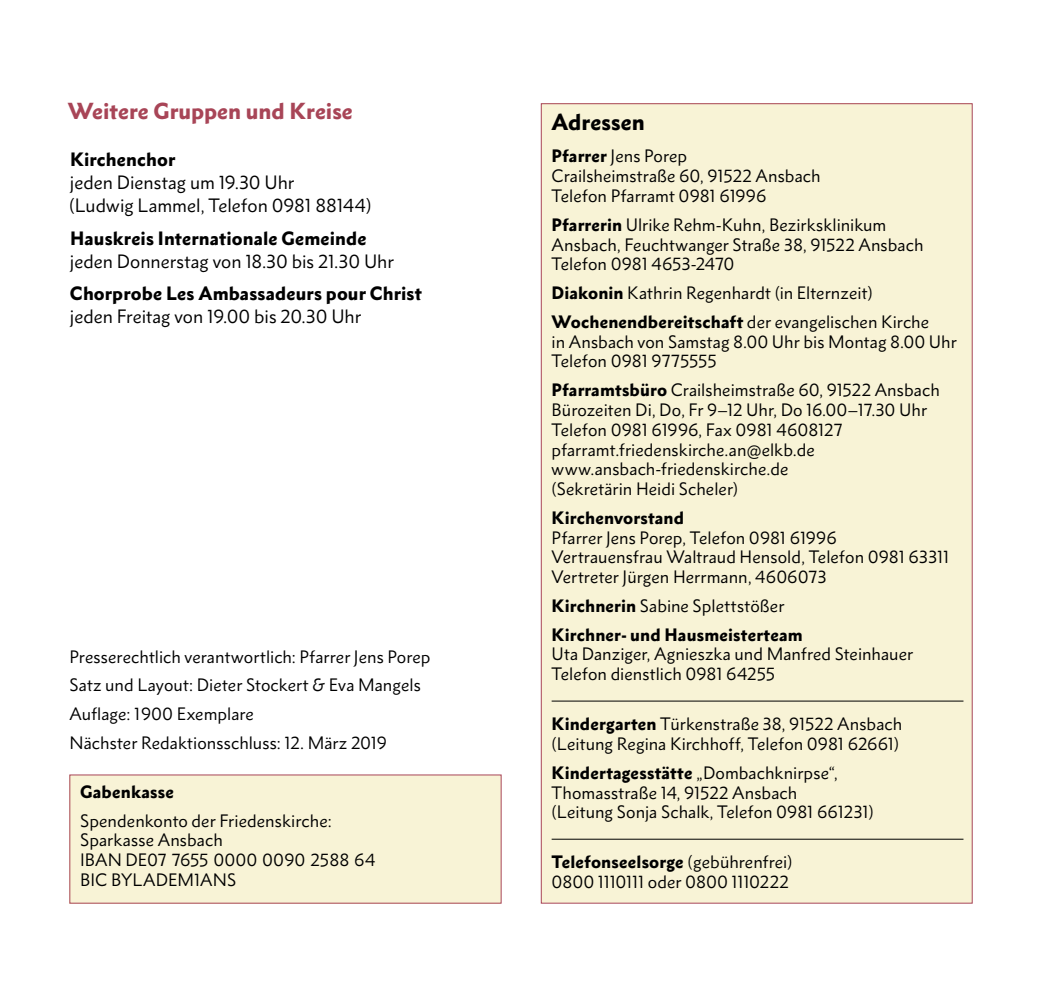
<style>
.page{position:relative;width:1042px;height:993px;background:#fff}
.page>*{position:absolute;margin:0;border:0;box-sizing:border-box;transform-origin:0 0}
.t1{font:900 21px "Metro Nova Pro";color:#a84557}
.t2{font:900 21px "Metro Nova Pro";color:#000}
.t3{font:17.5px/22.8px "Metro Nova Pro";color:#000}
.t4{font:900 17.5px "Metro Nova Pro";letter-spacing:.005em;color:#000}
.t5{font:16.28px/19.8px "Metro Nova Pro";color:#000}
.t6{font:900 16.28px/28.7px "Metro Nova Pro";letter-spacing:.01em;color:#000}
.s1{font-weight:900}
.s2{font-weight:400}
</style>
<div class="page">
<div style="left:541px;top:104px;width:431px;height:798px;background:#f8f3d6"></div>
<hr style="left:552px;top:700px;width:411px;height:1px;background:#000">
<hr style="left:552px;top:838px;width:411px;height:1px;background:#000">
<div style="left:70px;top:774px;width:431px;height:128px;background:#f8f3d6"></div>
<p class="t1" style="left:68px;top:98px;width:287px">Weitere Gruppen und Kreise</p>
<p class="t4" style="left:70px;top:148px;width:107px">Kirchenchor</p>
<p class="t3" style="left:69px;top:171px;width:304px">jeden Dienstag um 19.30 Uhr<br>(Ludwig Lammel, Telefon 0981 88144)</p>
<p class="t4" style="left:70px;top:227px;width:298px">Hauskreis Internationale Gemeinde</p>
<p class="t3" style="left:70px;top:249px;width:325px">jeden Donnerstag von 18.30 bis 21.30 Uhr</p>
<p class="t4" style="left:70px;top:282px;width:353px">Chorprobe Les Ambassadeurs pour Christ</p>
<p class="t3" style="left:70px;top:305px;width:293px">jeden Freitag von 19.00 bis 20.30 Uhr</p>
<p class="t5" style="left:69px;top:641px;width:363px;line-height:28.7px">Presserechtlich verantwortlich: Pfarrer Jens Porep Satz und Layout: Dieter Stockert &amp; Eva Mangels Auflage: 1900 Exemplare<br>Nächster Redaktionsschluss: 12. März 2019</p>
<p class="t6" style="left:80px;top:776px;width:95px">Gabenkasse</p>
<p class="t5" style="left:80px;top:810px;width:297px">Spendenkonto der Friedenskirche:<br>Sparkasse Ansbach<br>IBAN DE07 7655 0000 0090 2588 64<br>BIC BYLADEM1ANS</p>
<p class="t2" style="left:552px;top:109px;width:95px">Adressen</p>
<p class="t5" style="left:552px;top:146px;width:270px"><span class="s1">Pfarrer</span> Jens Porep<br>Crailsheimstraße 60, 91522 Ansbach<br>Telefon Pfarramt 0981 61996</p>
<p class="t5" style="left:552px;top:214px;width:373px"><span class="s1">Pfarrerin</span> Ulrike Rehm-Kuhn, Bezirksklinikum<br>Ansbach, Feuchtwanger Straße 38, 91522 Ansbach<br>Telefon 0981 4653-2470</p>
<p class="t5" style="left:552px;top:278px;width:379px;line-height:28.7px"><span class="s1">Diakonin</span> Kathrin Regenhardt (in Elternzeit)<br><span class="s1">Wochenendbereitschaft</span> der evangelischen Kirche</p>
<p class="t5" style="left:552px;top:331px;width:407px">in Ansbach von Samstag 8.00 Uhr bis Montag 8.00 Uhr<br>Telefon 0981 9775555</p>
<p class="t5" style="left:552px;top:380px;width:390px"><span class="s1">Pfarramtsbüro</span> Crailsheimstraße 60, 91522 Ansbach Bürozeiten Di, Do, Fr 9–12 Uhr, Do 16.00–17.30 Uhr Telefon 0981 61996, Fax 0981 4608127 pfarramt.friedenskirche.an@elkb.de www.ansbach-friedenskirche.de<br>(Sekretärin Heidi Scheler)</p>
<p class="t6" style="left:552px;top:503px;width:134px">Kirchenvorstand</p>
<p class="t5" style="left:552px;top:527px;width:399px">Pfarrer Jens Porep, Telefon 0981 61996<br>Vertrauensfrau Waltraud Hensold, Telefon 0981 63311<br>Vertreter Jürgen Herrmann, 4606073</p>
<p class="t6" style="left:552px;top:591px;width:253px">Kirchnerin <span class="s2">Sabine Splettstößer<br></span>Kirchner- und Hausmeisterteam</p>
<p class="t5" style="left:552px;top:644px;width:363px">Uta Danziger, Agnieszka und Manfred Steinhauer<br>Telefon dienstlich 0981 64255</p>
<p class="t5" style="left:552px;top:713px;width:352px"><span class="s1">Kindergarten</span> Türkenstraße 38, 91522 Ansbach (Leitung Regina Kirchhoff, Telefon 0981 62661)</p>
<p class="t5" style="left:552px;top:762px;width:324px"><span class="s1">Kindertagesstätte</span> „Dombachknirpse“,<br>Thomasstraße 14, 91522 Ansbach<br>(Leitung Sonja Schalk, Telefon 0981 661231)</p>
<p class="t5" style="left:552px;top:851px;width:242px"><span class="s1">Telefonseelsorge</span> (gebührenfrei)<br>0800 1110111 oder 0800 1110222</p>
</div>
